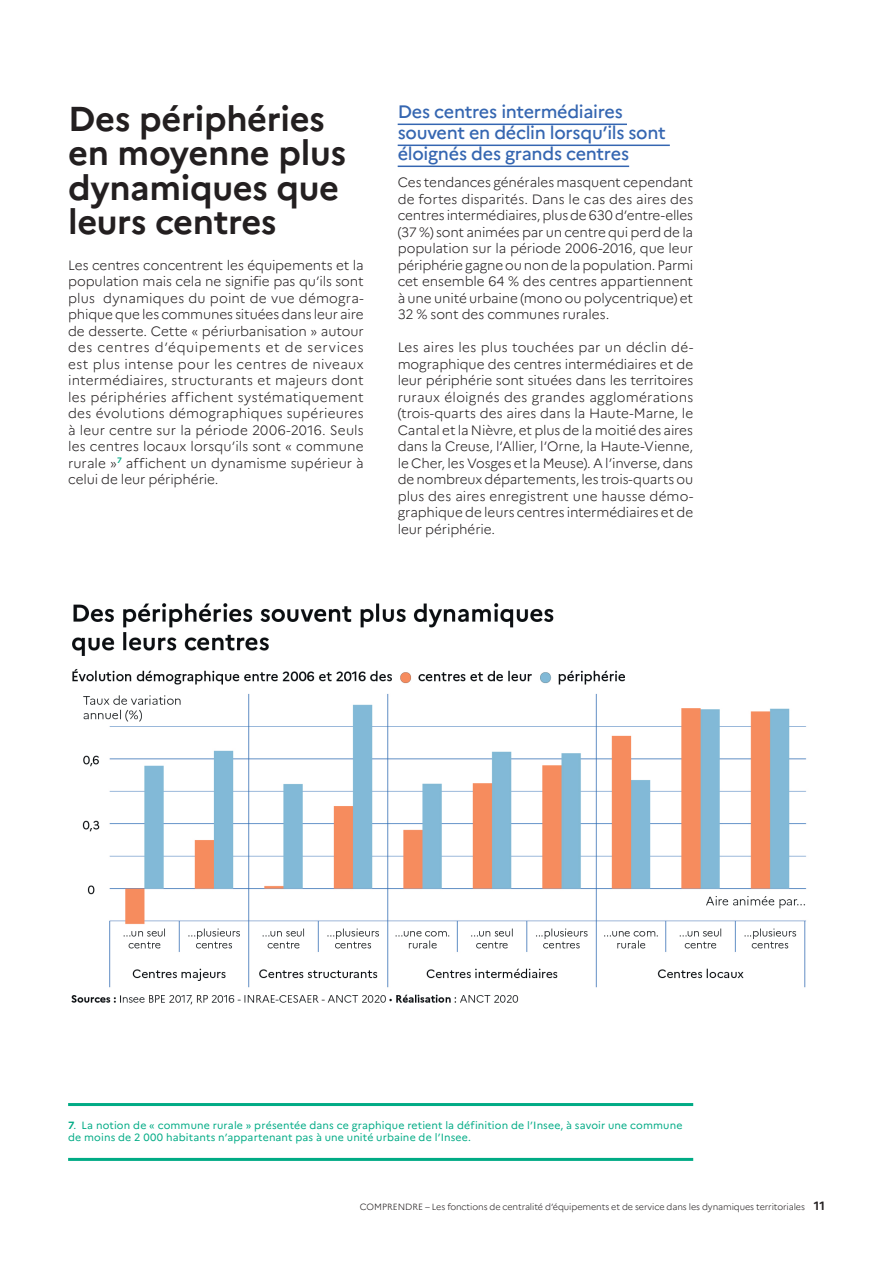
<style>
.page{position:relative;width:893px;height:1263px;background:#fff}
.page>*{position:absolute;margin:0;border:0;box-sizing:border-box;transform-origin:0 0}
.t1{font:700 34.5px/34.5px "Marianne";letter-spacing:-.01em;color:#231f20}
.t2{font:500 18px/21px "Marianne";letter-spacing:-.015em;color:#3566b1}
.t3{font:300 13.5px/16.5px "Marianne";letter-spacing:-.005em;color:#231f20;text-align:justify}
.t4{font:10.5px/12px "Marianne";letter-spacing:.015em;color:#00ab85}
.t5{font:300 9px "Marianne";letter-spacing:-.01em;color:#231f20}
.s1{font-weight:700}
.s2{font-weight:700;font-size:12px}
</style>
<div class="page">
<hr style="left:68px;top:1103px;width:625px;height:3px;background:#00ab85">
<hr style="left:68px;top:1158px;width:625px;height:3px;background:#00ab85">
<hr style="left:398px;top:124px;width:229px;height:1px;background:#3566b1">
<hr style="left:398px;top:145px;width:272px;height:1px;background:#3566b1">
<hr style="left:398px;top:166px;width:231px;height:1px;background:#3566b1">
<img style="left:71px;top:603px;width:736px;height:402px">
<h1 class="t1" style="left:68px;top:101px;width:279px">Des périphéries en moyenne plus dynamiques que leurs centres</h1>
<p class="t3" style="left:68px;top:257px;width:297px">Les centres concentrent les équipements et la population mais cela ne signifie pas qu’ils sont plus dynamiques du point de vue démogra&shy;phique que les communes situées dans leur aire de desserte. Cette « périurbanisation » autour des centres d’équipements et de services est plus intense pour les centres de niveaux intermédiaires, structurants et majeurs dont les périphéries affichent systématiquement des évolutions démographiques supérieures à leur centre sur la période 2006-2016. Seuls les centres locaux lorsqu’ils sont « commune rurale »<sup>7</sup> affichent un dynamisme supérieur à celui de leur périphérie.</p>
<h2 class="t2" style="left:398px;top:101px;width:270px">Des centres intermédiaires souvent en déclin lorsqu’ils sont éloignés des grands centres</h2>
<p class="t3" style="left:398px;top:174px;width:297px">Ces tendances générales masquent cependant de fortes disparités. Dans le cas des aires des centres intermédiaires, plus de 630 d’entre-elles (37 %) sont animées par un centre qui perd de la population sur la période 2006-2016, que leur périphérie gagne ou non de la population. Parmi cet ensemble 64 % des centres appartiennent à une unité urbaine (mono ou polycentrique) et 32 % sont des communes rurales.</p>
<p class="t3" style="left:398px;top:339px;width:297px">Les aires les plus touchées par un déclin dé&shy;mographique des centres intermédiaires et de leur périphérie sont situées dans les territoires ruraux éloignés des grandes agglomérations (trois-quarts des aires dans la Haute-Marne, le Cantal et la Nièvre, et plus de la moitié des aires dans la Creuse, l’Allier, l’Orne, la Haute-Vienne, le Cher, les Vosges et la Meuse). A l’inverse, dans de nombreux départements, les trois-quarts ou plus des aires enregistrent une hausse démo&shy;graphique de leurs centres intermédiaires et de leur périphérie.</p>
<p class="t4" style="left:68px;top:1119px;width:616px"><span class="s1">7</span>. La notion de « commune rurale » présentée dans ce graphique retient la définition de l’Insee, à savoir une commune de moins de 2 000 habitants n’appartenant pas à une unité urbaine de l’Insee.</p>
<p class="t5" style="left:360px;top:1202px;width:467px">COMPRENDRE – Les fonctions de centralité d’équipements et de service dans les dynamiques territoriales <span class="s2">11</span></p>
</div>
